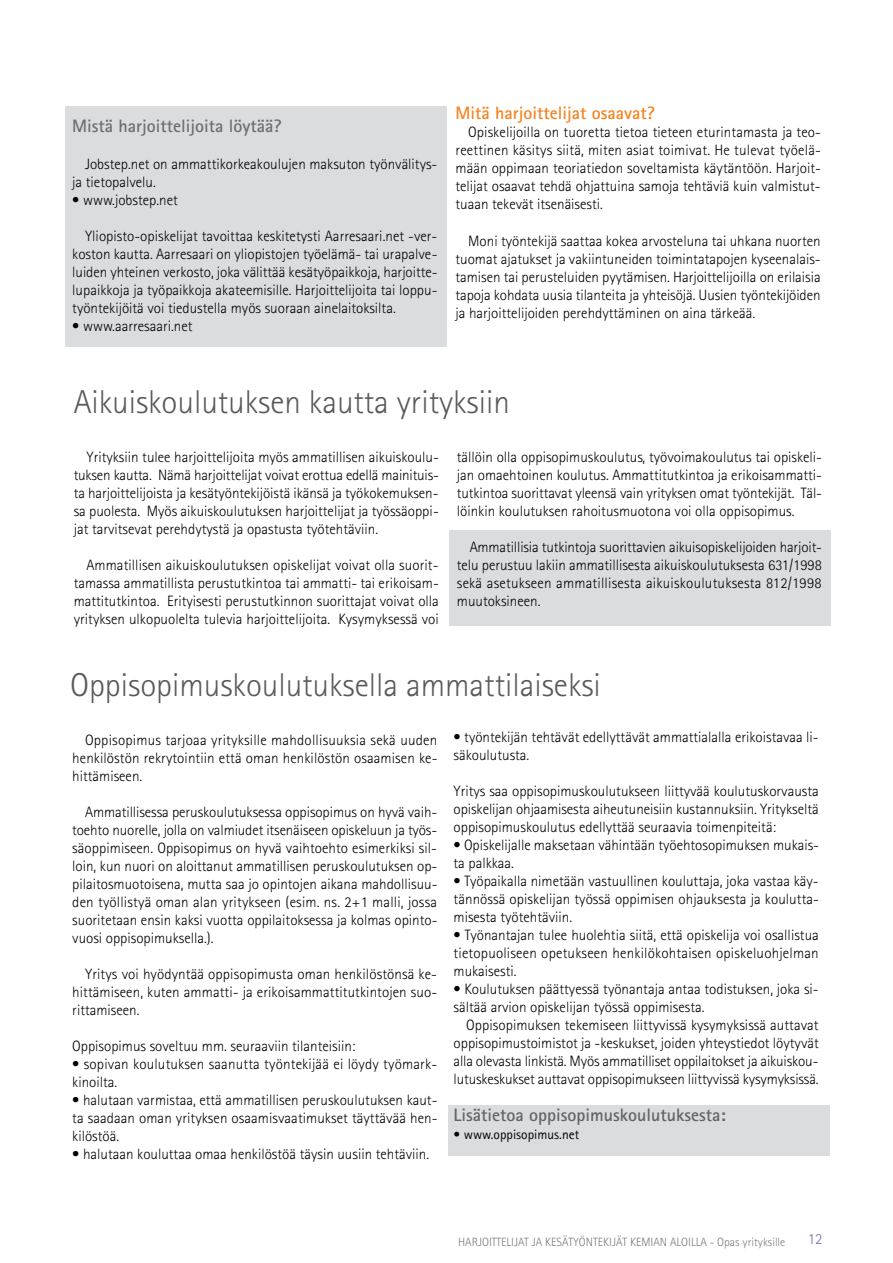
<style>
.page{position:relative;width:893px;height:1263px;background:#fff}
.page>*{position:absolute;margin:0;border:0;box-sizing:border-box;transform-origin:0 0}
.t1{font:300 33px "Rotis Sans Serif";color:#58595b}
.t2{font:700 18px "Rotis Sans Serif";color:#636466}
.t3{font:700 18px "Rotis Sans Serif";color:#6d6e71}
.t4{font:700 18px "Rotis Sans Serif";color:#f58220}
.t5{font:300 15.3px "Rotis Sans Serif";color:#746eb3}
.t6{font:300 15px/18px "Rotis Sans Serif";color:#000;text-align:justify}
.t7{font:13.5px "Rotis Sans Serif";color:#000}
.t8{font:300 12px "Rotis Sans Serif";color:#797a7d}
</style>
<div class="page">
<div style="left:448px;top:1105px;width:381px;height:50px;background:#dbdcde"></div>
<div style="left:65px;top:106px;width:381px;height:241px;background:#dbdcde"></div>
<div style="left:449px;top:530px;width:382px;height:95px;background:#dbdcde"></div>
<p class="t3" style="left:72px;top:114px;width:211px">Mistä harjoittelijoita löytää?</p>
<p class="t6" style="left:72px;top:155px;width:367px;text-indent:13px">Jobstep.net on ammattikorkeakoulujen maksuton työnvälitys&shy;ja tietopalvelu.</p>
<p class="t6" style="left:72px;top:191px;width:107px">• www.jobstep.net</p>
<p class="t6" style="left:72px;top:227px;width:367px;text-indent:13px">Yliopisto-opiskelijat tavoittaa keskitetysti Aarresaari.net -ver&shy;koston kautta. Aarresaari on yliopistojen työelämä- tai urapalve&shy;luiden yhteinen verkosto, joka välittää kesätyöpaikkoja, harjoitte&shy;lupaikkoja ja työpaikkoja akateemisille. Harjoittelijoita tai loppu&shy;työntekijöitä voi tiedustella myös suoraan ainelaitoksilta.</p>
<p class="t6" style="left:72px;top:317px;width:122px">• www.aarresaari.net</p>
<p class="t4" style="left:455px;top:101px;width:201px">Mitä harjoittelijat osaavat?</p>
<p class="t6" style="left:455px;top:123px;width:367px;text-indent:13px">Opiskelijoilla on tuoretta tietoa tieteen eturintamasta ja teo&shy;reettinen käsitys siitä, miten asiat toimivat. He tulevat työelä&shy;mään oppimaan teoriatiedon soveltamista käytäntöön. Harjoit&shy;telijat osaavat tehdä ohjattuina samoja tehtäviä kuin valmistut&shy;tuaan tekevät itsenäisesti.</p>
<p class="t6" style="left:455px;top:232px;width:367px;text-indent:13px">Moni työntekijä saattaa kokea arvosteluna tai uhkana nuorten tuomat ajatukset ja vakiintuneiden toimintatapojen kyseenalais&shy;tamisen tai perusteluiden pyytämisen. Harjoittelijoilla on erilaisia tapoja kohdata uusia tilanteita ja yhteisöjä. Uusien työntekijöiden ja harjoittelijoiden perehdyttäminen on aina tärkeää.</p>
<h1 class="t1" style="left:74px;top:383px;width:438px">Aikuiskoulutuksen kautta yrityksiin</h1>
<p class="t6" style="left:74px;top:448px;width:367px;text-indent:13px">Yrityksiin tulee harjoittelijoita myös ammatillisen aikuiskoulu&shy;tuksen kautta. Nämä harjoittelijat voivat erottua edellä mainituis&shy;ta harjoittelijoista ja kesätyöntekijöistä ikänsä ja työkokemuksen&shy;sa puolesta. Myös aikuiskoulutuksen harjoittelijat ja työssäoppi&shy;jat tarvitsevat perehdytystä ja opastusta työtehtäviin.</p>
<p class="t6" style="left:74px;top:556px;width:367px;text-indent:13px">Ammatillisen aikuiskoulutuksen opiskelijat voivat olla suorit&shy;tamassa ammatillista perustutkintoa tai ammatti- tai erikoisam&shy;mattitutkintoa. Erityisesti perustutkinnon suorittajat voivat olla yrityksen ulkopuolelta tulevia harjoittelijoita. Kysymyksessä voi</p>
<p class="t6" style="left:457px;top:448px;width:367px">tällöin olla oppisopimuskoulutus, työvoimakoulutus tai opiskeli&shy;jan omaehtoinen koulutus. Ammattitutkintoa ja erikoisammatti&shy;tutkintoa suorittavat yleensä vain yrityksen omat työntekijät. Täl&shy;löinkin koulutuksen rahoitusmuotona voi olla oppisopimus.</p>
<p class="t6" style="left:457px;top:538px;width:367px;text-indent:13px">Ammatillisia tutkintoja suorittavien aikuisopiskelijoiden harjoit&shy;telu perustuu lakiin ammatillisesta aikuiskoulutuksesta 631/1998 sekä asetukseen ammatillisesta aikuiskoulutuksesta 812/1998 muutoksineen.</p>
<h1 class="t1" style="left:70px;top:666px;width:532px">Oppisopimuskoulutuksella ammattilaiseksi</h1>
<p class="t6" style="left:72px;top:730px;width:367px;text-indent:13px">Oppisopimus tarjoaa yrityksille mahdollisuuksia sekä uuden henkilöstön rekrytointiin että oman henkilöstön osaamisen ke&shy;hittämiseen.</p>
<p class="t6" style="left:72px;top:802px;width:367px;text-indent:13px">Ammatillisessa peruskoulutuksessa oppisopimus on hyvä vaih&shy;toehto nuorelle, jolla on valmiudet itsenäiseen opiskeluun ja työs&shy;säoppimiseen. Oppisopimus on hyvä vaihtoehto esimerkiksi sil&shy;loin, kun nuori on aloittanut ammatillisen peruskoulutuksen op&shy;pilaitosmuotoisena, mutta saa jo opintojen aikana mahdollisuu&shy;den työllistyä oman alan yritykseen (esim. ns. 2+1 malli, jossa suoritetaan ensin kaksi vuotta oppilaitoksessa ja kolmas opinto&shy;vuosi oppisopimuksella.).</p>
<p class="t6" style="left:72px;top:964px;width:366px;text-indent:13px">Yritys voi hyödyntää oppisopimusta oman henkilöstönsä ke&shy;hittämiseen, kuten ammatti- ja erikoisammattitutkintojen suo&shy;rittamiseen.</p>
<p class="t6" style="left:72px;top:1036px;width:285px">Oppisopimus soveltuu mm. seuraaviin tilanteisiin:</p>
<p class="t6" style="left:72px;top:1054px;width:366px">• sopivan koulutuksen saanutta työntekijää ei löydy työmark&shy;kinoilta.</p>
<p class="t6" style="left:72px;top:1090px;width:367px">• halutaan varmistaa, että ammatillisen peruskoulutuksen kaut&shy;ta saadaan oman yrityksen osaamisvaatimukset täyttävää hen&shy;kilöstöä.</p>
<p class="t6" style="left:72px;top:1144px;width:358px">• halutaan kouluttaa omaa henkilöstöä täysin uusiin tehtäviin.</p>
<p class="t6" style="left:454px;top:727px;width:367px">• työntekijän tehtävät edellyttävät ammattialalla erikoistavaa li&shy;säkoulutusta.</p>
<p class="t6" style="left:454px;top:781px;width:367px">Yritys saa oppisopimuskoulutukseen liittyvää koulutuskorvausta opiskelijan ohjaamisesta aiheutuneisiin kustannuksiin. Yritykseltä oppisopimuskoulutus edellyttää seuraavia toimenpiteitä:</p>
<p class="t6" style="left:454px;top:835px;width:367px">• Opiskelijalle maksetaan vähintään työehtosopimuksen mukais&shy;ta palkkaa.</p>
<p class="t6" style="left:454px;top:871px;width:367px">• Työpaikalla nimetään vastuullinen kouluttaja, joka vastaa käy&shy;tännössä opiskelijan työssä oppimisen ohjauksesta ja koulutta&shy;misesta työtehtäviin.</p>
<p class="t6" style="left:454px;top:925px;width:367px">• Työnantajan tulee huolehtia siitä, että opiskelija voi osallistua tietopuoliseen opetukseen henkilökohtaisen opiskeluohjelman mukaisesti.</p>
<p class="t6" style="left:454px;top:979px;width:367px">• Koulutuksen päättyessä työnantaja antaa todistuksen, joka si&shy;sältää arvion opiskelijan työssä oppimisesta.</p>
<p class="t6" style="left:454px;top:1015px;width:367px;text-indent:13px">Oppisopimuksen tekemiseen liittyvissä kysymyksissä auttavat oppisopimustoimistot ja -keskukset, joiden yhteystiedot löytyvät alla olevasta linkistä. Myös ammatilliset oppilaitokset ja aikuiskou&shy;lutuskeskukset auttavat oppisopimukseen liittyvissä kysymyksissä.</p>
<p class="t2" style="left:454px;top:1104px;width:274px">Lisätietoa oppisopimuskoulutuksesta:</p>
<p class="t7" style="left:454px;top:1126px;width:127px">• www.oppisopimus.net</p>
<p class="t8" style="left:458px;top:1235px;width:329px">HARJOITTELIJAT JA KESÄTYÖNTEKIJÄT KEMIAN ALOILLA - Opas yrityksille</p>
<p class="t5" style="left:808px;top:1230px;width:16px">12</p>
</div>
